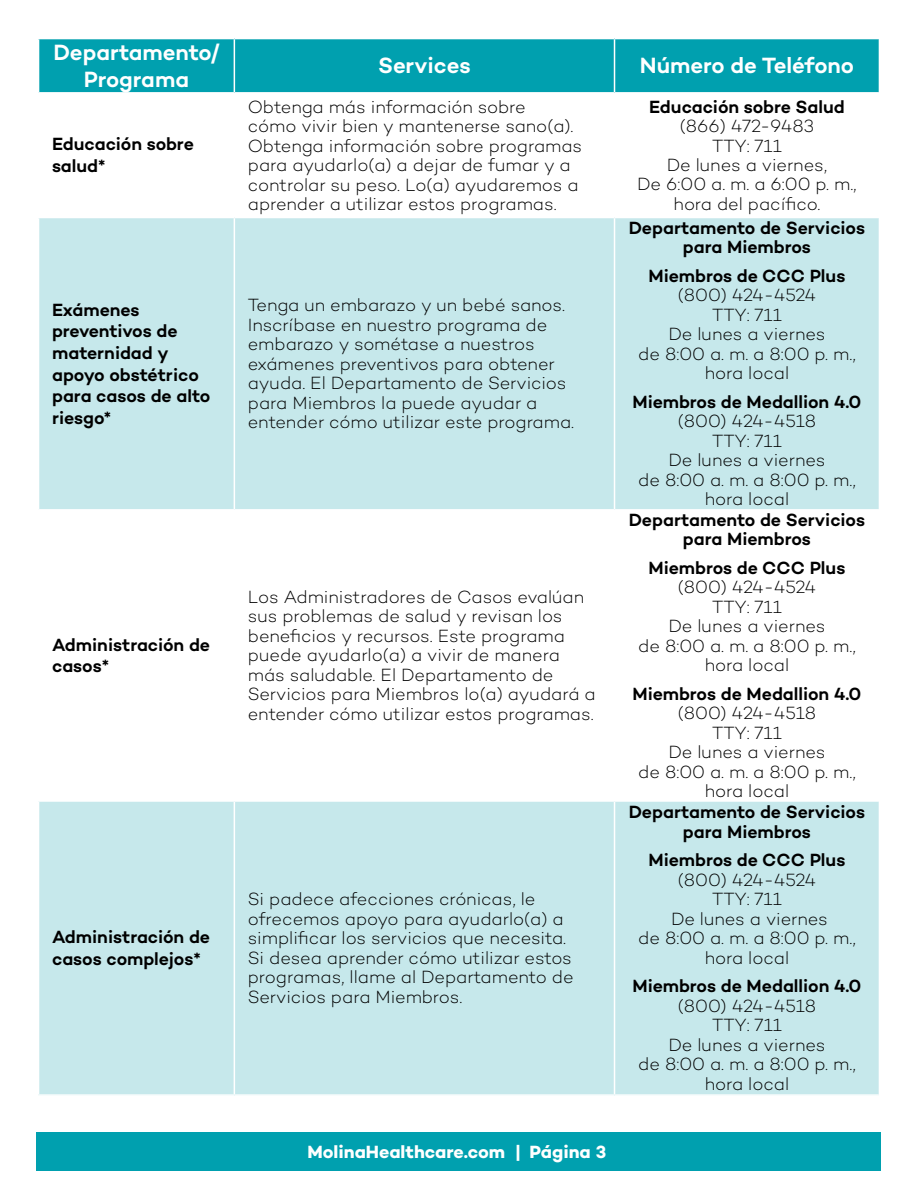
<style>
.page{position:relative;width:918px;height:1188px;background:#fff}
.page>*{position:absolute;margin:0;border:0;box-sizing:border-box;transform-origin:0 0}
.t1{font:600 22.5px/27px "Campton";letter-spacing:-.005em;color:#fff;text-align:center}
.t2{font:300 18px/19.5px "Campton";color:#000;text-align:center}
.t3{font:600 18px/21.6px "Campton";letter-spacing:-.005em;color:#000}
.t4{font:700 18px "Campton";color:#fff}
.s1{font-weight:600}
</style>
<div class="page">
<div style="left:39px;top:39px;width:195px;height:54px;background:#00a0af"></div>
<div style="left:234px;top:39px;width:381px;height:54px;background:#00a0af"></div>
<div style="left:615px;top:39px;width:264px;height:54px;background:#00a0af"></div>
<div style="left:234px;top:218px;width:381px;height:292px;background:#c6e8eb"></div>
<div style="left:615px;top:218px;width:264px;height:292px;background:#c6e8eb"></div>
<div style="left:234px;top:801px;width:381px;height:294px;background:#c6e8eb"></div>
<div style="left:615px;top:801px;width:264px;height:294px;background:#c6e8eb"></div>
<div style="left:39px;top:218px;width:195px;height:292px;background:#c6e8eb"></div>
<div style="left:39px;top:801px;width:195px;height:294px;background:#c6e8eb"></div>
<div style="left:37px;top:1132px;width:844px;height:39px;background:#00a0af"></div>
<hr style="left:38px;top:1094px;width:196px;height:2px;background:#fff">
<hr style="left:234px;top:1094px;width:381px;height:2px;background:#fff">
<hr style="left:615px;top:1094px;width:265px;height:2px;background:#fff">
<hr style="left:614px;top:802px;width:1px;height:292px;background:#fff">
<hr style="left:234px;top:802px;width:1px;height:292px;background:#fff">
<hr style="left:38px;top:509px;width:196px;height:2px;background:#fff">
<hr style="left:234px;top:509px;width:381px;height:2px;background:#fff">
<hr style="left:615px;top:509px;width:265px;height:2px;background:#fff">
<hr style="left:614px;top:218px;width:1px;height:291px;background:#fff">
<hr style="left:234px;top:218px;width:1px;height:291px;background:#fff">
<hr style="left:614px;top:39px;width:1px;height:53px;background:#fff">
<hr style="left:234px;top:39px;width:1px;height:53px;background:#fff">
<hr style="left:38px;top:92px;width:196px;height:2px;background:#fff">
<hr style="left:234px;top:92px;width:381px;height:2px;background:#fff">
<hr style="left:615px;top:92px;width:265px;height:2px;background:#fff">
<hr style="left:38px;top:800px;width:196px;height:2px;background:#fff">
<hr style="left:234px;top:800px;width:381px;height:2px;background:#fff">
<hr style="left:615px;top:800px;width:265px;height:2px;background:#fff">
<p class="t1" style="left:54px;top:38px;width:167px">Departamento/<br>Programa</p>
<p class="t3" style="left:52px;top:133px;width:143px">Educación sobre salud*</p>
<p class="t1" style="left:378px;top:52px;width:94px">Services</p>
<p class="t1" style="left:640px;top:52px;width:216px">Número de Teléfono</p>
<p class="t2" style="left:248px;top:96px;width:336px;text-align:left">Obtenga más información sobre<br>cómo vivir bien y mantenerse sano(a).<br>Obtenga información sobre programas para ayudarlo(a) a dejar de fumar y a controlar su peso. Lo(a) ayudaremos a aprender a utilizar estos programas.</p>
<p class="t2" style="left:637px;top:96px;width:221px"><span class="s1">Educación sobre Salud </span>(866) 472-9483<br>TTY: 711<br>De lunes a viernes,<br>De 6:00 a. m. a 6:00 p. m., hora del pacífco.</p>
<p class="t3" style="left:52px;top:298px;width:160px">Exámenes preventivos de maternidad y apoyo obstétrico para casos de alto riesgo*</p>
<p class="t2" style="left:248px;top:295px;width:328px;text-align:left">Tenga un embarazo y un bebé sanos.<br>Inscríbase en nuestro programa de embarazo y sométase a nuestros exámenes preventivos para obtener ayuda. El Departamento de Servicios para Miembros la puede ayudar a entender cómo utilizar este programa.</p>
<p class="t3" style="left:52px;top:633px;width:160px">Administración de casos*</p>
<p class="t2" style="left:248px;top:587px;width:349px;text-align:left">Los Administradores de Casos evalúan sus problemas de salud y revisan los benefcios y recursos. Este programa puede ayudarlo(a) a vivir de manera más saludable. El Departamento de Servicios para Miembros lo(a) ayudará a entender cómo utilizar estos programas.</p>
<p class="t3" style="left:52px;top:926px;width:160px">Administración de casos complejos*</p>
<p class="t2" style="left:248px;top:889px;width:327px;text-align:left">Si padece afecciones crónicas, le ofrecemos apoyo para ayudarlo(a) a simplifcar los servicios que necesita.<br>Si desea aprender cómo utilizar estos programas, llame al Departamento de Servicios para Miembros.</p>
<p class="t4" style="left:307px;top:1141px;width:300px">MolinaHealthcare.com | Página 3</p>
<p class="t3" style="left:629px;top:218px;width:238px;line-height:19.5px;text-align:center">Departamento de Servicios para Miembros</p>
<p class="t2" style="left:638px;top:266px;width:219px"><span class="s1">Miembros de CCC Plus </span>(800) 424-4524<br>TTY: 711<br>De lunes a viernes<br>de 8:00 a. m. a 8:00 p. m., hora local</p>
<p class="t2" style="left:632px;top:392px;width:231px"><span class="s1">Miembros de Medallion 4.0 </span>(800) 424-4518<br>TTY: 711<br>De lunes a viernes<br>de 8:00 a. m. a 8:00 p. m., hora local</p>
<p class="t3" style="left:629px;top:509px;width:238px;line-height:19.5px;text-align:center">Departamento de Servicios para Miembros</p>
<p class="t2" style="left:638px;top:557px;width:219px"><span class="s1">Miembros de CCC Plus </span>(800) 424-4524<br>TTY: 711<br>De lunes a viernes<br>de 8:00 a. m. a 8:00 p. m., hora local</p>
<p class="t2" style="left:632px;top:683px;width:231px"><span class="s1">Miembros de Medallion 4.0 </span>(800) 424-4518<br>TTY: 711<br>De lunes a viernes<br>de 8:00 a. m. a 8:00 p. m., hora local</p>
<p class="t3" style="left:629px;top:802px;width:238px;line-height:19.5px;text-align:center">Departamento de Servicios para Miembros</p>
<p class="t2" style="left:638px;top:850px;width:219px"><span class="s1">Miembros de CCC Plus </span>(800) 424-4524<br>TTY: 711<br>De lunes a viernes<br>de 8:00 a. m. a 8:00 p. m., hora local</p>
<p class="t2" style="left:632px;top:976px;width:231px"><span class="s1">Miembros de Medallion 4.0 </span>(800) 424-4518<br>TTY: 711<br>De lunes a viernes<br>de 8:00 a. m. a 8:00 p. m., hora local</p>
</div>
